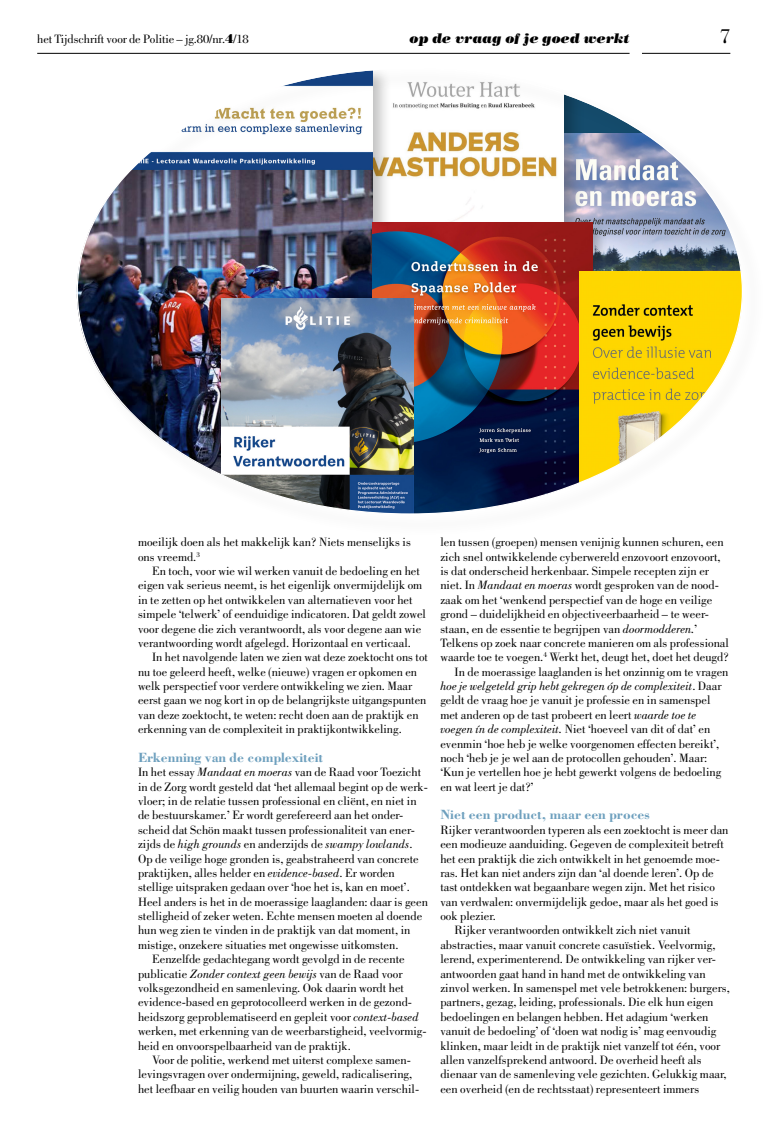
<style>
.page{position:relative;width:780px;height:1134px;background:#fff}
.page>*{position:absolute;margin:0;border:0;box-sizing:border-box;transform-origin:0 0}
._41_Paginanummer_Rec{font:21.25px "Bodoni Std";color:#000}
._07_Tussenkop_Staalb{font:700 13.75px "Bodoni Std";color:#6ea0be}
._21_Kopregel_Rechts{font:italic 13.75px "Bodoni Std Poster";color:#000}
._03_Body{font:12.5px/14.4px "Bodoni Std";color:#000}
._03_Body_NIET_inspri{font:12.5px/14.4px "Bodoni Std";color:#000}
.s1{font-family:"Bodoni Std Poster"}
.s2{font-style:italic}
</style>
<div class="page">
<hr style="left:37px;top:53px;width:592px;height:1px;background:#000">
<hr style="left:642px;top:53px;width:88px;height:1px;background:#000">
<div style="left:75px;top:66px;width:690px;height:471px;background:#000;opacity:.24"></div>
<p class="_03_Body_NIET_inspri" style="left:37px;top:32px;width:213px">het Tijdschrift voor de Politie – jg.80/nr.<span class="s1">4</span>/18</p>
<p class="_21_Kopregel_Rechts" style="left:409px;top:30px;width:221px">op de vraag of je goed werkt</p>
<p class="_41_Paginanummer_Rec" style="left:719px;top:24px;width:12px">7</p>
<p class="_03_Body" style="left:138px;top:535px;width:274px">moeilijk doen als het makkelijk kan? Niets menselijks is ons vreemd.<sup>3</sup></p>
<p class="_03_Body" style="left:138px;top:564px;width:289px;text-indent:14px">En toch, voor wie wil werken vanuit de bedoeling en het eigen vak serieus neemt, is het eigenlijk onvermijdelijk om in te zetten op het ontwikkelen van alternatieven voor het simpele ‘telwerk’ of eenduidige indicatoren. Dat geldt zowel voor degene die zich verantwoordt, als voor degene aan wie verantwoording wordt afgelegd. Horizontaal en verticaal.</p>
<p class="_03_Body" style="left:138px;top:650px;width:291px;text-indent:14px">In het navolgende laten we zien wat deze zoektocht ons tot nu toe geleerd heeft, welke (nieuwe) vragen er opkomen en welk perspectief voor verdere ontwikkeling we zien. Maar eerst gaan we nog kort in op de belangrijkste uitgangspunten van deze zoektocht, te weten: recht doen aan de praktijk en erkenning van de complexiteit in praktijkontwikkeling.</p>
<p class="_07_Tussenkop_Staalb" style="left:138px;top:749px;width:187px">Erkenning van de complexiteit</p>
<p class="_03_Body_NIET_inspri" style="left:138px;top:765px;width:291px">In het essay <span class="s2">Mandaat en moeras</span> van de Raad voor Toezicht in de Zorg wordt gesteld dat ‘het allemaal begint op de werk&shy;vloer; in de relatie tussen professional en cliënt, en niet in de bestuurskamer.’ Er wordt gerefereerd aan het onder&shy;scheid dat Schön maakt tussen professionaliteit van ener&shy;zijds de <span class="s2">high grounds</span> en anderzijds de <span class="s2">swampy lowlands</span>.<br>Op de veilige hoge gronden is, geabstraheerd van concrete praktijken, alles helder en <span class="s2">evidence-based</span>. Er worden stellige uitspraken gedaan over ‘hoe het is, kan en moet’.<br>Heel anders is het in de moerassige laaglanden: daar is geen stelligheid of zeker weten. Echte mensen moeten al doende hun weg zien te vinden in de praktijk van dat moment, in mistige, onzekere situaties met ongewisse uitkomsten.</p>
<p class="_03_Body" style="left:138px;top:952px;width:290px;text-indent:14px">Eenzelfde gedachtegang wordt gevolgd in de recente publicatie <span class="s2">Zonder context geen bewijs</span> van de Raad voor volksgezondheid en samenleving. Ook daarin wordt het evidence-based en geprotocolleerd werken in de gezond&shy;heidszorg geproblematiseerd en gepleit voor <span class="s2">context-based </span>werken, met erkenning van de weerbarstigheid, veelvormig&shy;heid en onvoorspelbaarheid van de praktijk.</p>
<p class="_03_Body" style="left:138px;top:1053px;width:283px;text-align:center">Voor de politie, werkend met uiterst complexe samen&shy;levingsvragen over ondermijning, geweld, radicalisering, het leefbaar en veilig houden van buurten waarin verschil-</p>
<p class="_03_Body" style="left:440px;top:535px;width:290px">len tussen (groepen) mensen venijnig kunnen schuren, een zich snel ontwikkelende cyberwereld enzovoort enzovoort, is dat onderscheid herkenbaar. Simpele recepten zijn er niet. In <span class="s2">Mandaat en moeras</span> wordt gesproken van de nood&shy;zaak om het ‘wenkend perspectief van de hoge en veilige grond – duidelijkheid en objectiveerbaarheid – te weer&shy;staan, en de essentie te begrijpen van <span class="s2">doormodderen.</span>’ Telkens op zoek naar concrete manieren om als professional waarde toe te voegen.<sup>4</sup> Werkt het, deugt het, doet het deugd?</p>
<p class="_03_Body" style="left:440px;top:664px;width:289px;text-indent:14px">In de moerassige laaglanden is het onzinnig om te vragen <span class="s2">hoe je welgeteld grip hebt gekregen óp de complexiteit</span>. Daar geldt de vraag hoe je vanuit je professie en in samenspel met anderen op de tast probeert en leert <span class="s2">waarde toe te voegen ín de complexiteit.</span> Niet ‘hoeveel van dit of dat’ en evenmin ‘hoe heb je welke voorgenomen effecten bereikt’, noch ‘heb je je wel aan de protocollen gehouden’. Maar: ‘Kun je vertellen hoe je hebt gewerkt volgens de bedoeling en wat leert je dat?’</p>
<p class="_07_Tussenkop_Staalb" style="left:440px;top:806px;width:211px">Niet een product, maar een proces</p>
<p class="_03_Body_NIET_inspri" style="left:440px;top:823px;width:289px">Rijker verantwoorden typeren als een zoektocht is meer dan een modieuze aanduiding. Gegeven de complexiteit betreft het een praktijk die zich ontwikkelt in het genoemde moe&shy;ras. Het kan niet anders zijn dan ‘al doende leren’. Op de tast ontdekken wat begaanbare wegen zijn. Met het risico van verdwalen: onvermijdelijk gedoe, maar als het goed is ook plezier.</p>
<p class="_03_Body" style="left:440px;top:923px;width:291px;text-indent:14px">Rijker verantwoorden ontwikkelt zich niet vanuit abstracties, maar vanuit concrete casuïstiek. Veelvormig, lerend, experimenterend. De ontwikkeling van rijker ver&shy;antwoorden gaat hand in hand met de ontwikkeling van zinvol werken. In samenspel met vele betrokkenen: burgers, partners, gezag, leiding, professionals. Die elk hun eigen bedoelingen en belangen hebben. Het adagium ‘werken vanuit de bedoeling’ of ‘doen wat nodig is’ mag eenvoudig klinken, maar leidt in de praktijk niet vanzelf tot één, voor allen vanzelfsprekend antwoord. De overheid heeft als dienaar van de samenleving vele gezichten. Gelukkig maar, een overheid (en de rechtsstaat) representeert immers</p>
</div>
